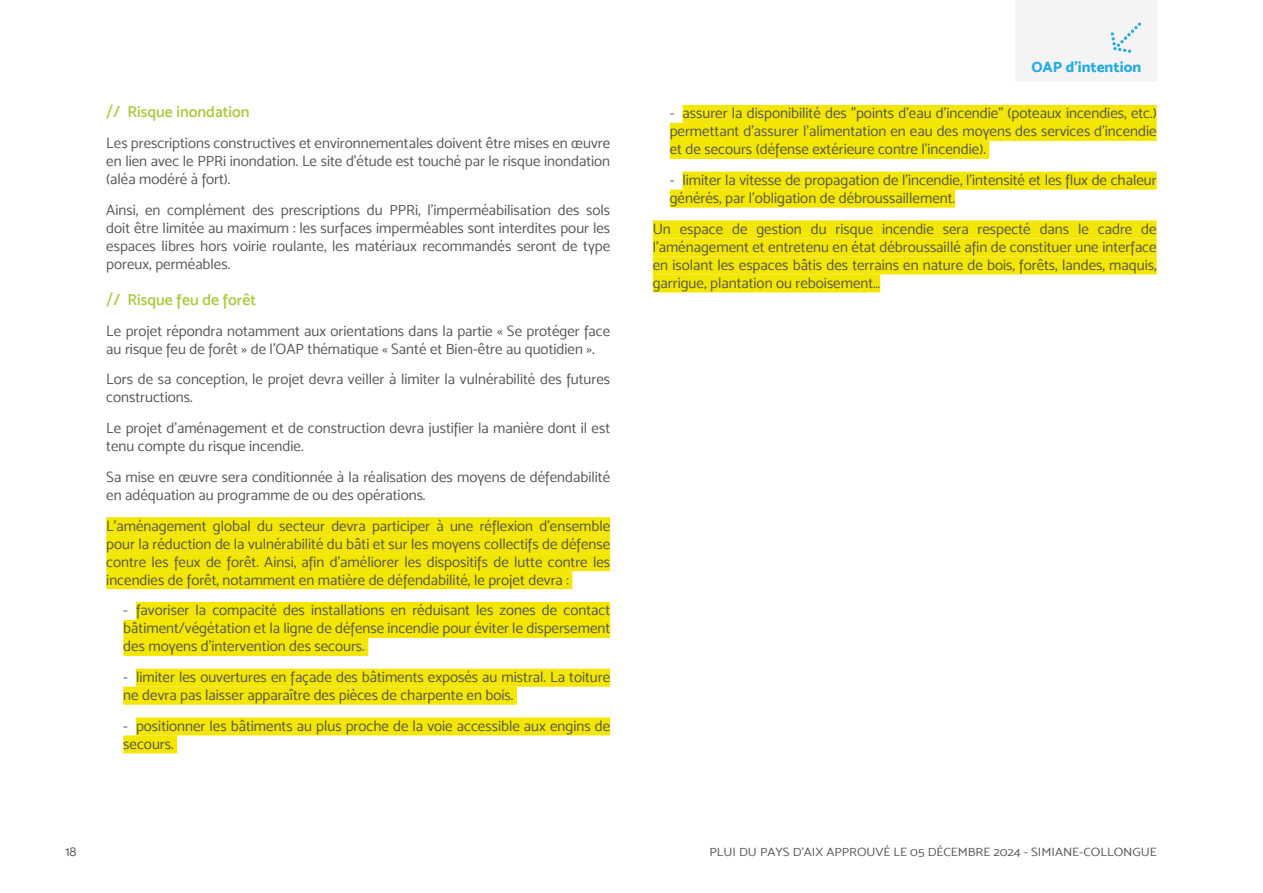
<style>
.page{position:relative;width:1263px;height:893px;background:#fff}
.page>*{position:absolute;margin:0;border:0;box-sizing:border-box;transform-origin:0 0}
.t1{font:15.75px "Mosk Semi Bold 600";color:#abca41}
.Titre_6_-_tiret{font:15px/18px "Mosk Normal 400";color:#575756}
.t2{font:15px "Mosk Extra Bold 800";color:#28abe3}
.t3{font:13.5px "Mosk Normal 400";color:#575756}
.t4{font:12px "Mosk Normal 400";color:#575756;scale:1.1 1}
.s1{font-family:"Interstate"}
</style>
<div class="page">
<div style="left:106px;top:517px;width:504px;height:18px;background:#f3e600"></div>
<div style="left:106px;top:535px;width:504px;height:18px;background:#f3e600"></div>
<div style="left:106px;top:553px;width:504px;height:18px;background:#f3e600"></div>
<div style="left:106px;top:571px;width:466px;height:18px;background:#f3e600"></div>
<div style="left:136px;top:602px;width:474px;height:18px;background:#f3e600"></div>
<div style="left:123px;top:620px;width:487px;height:18px;background:#f3e600"></div>
<div style="left:123px;top:638px;width:245px;height:18px;background:#f3e600"></div>
<div style="left:136px;top:669px;width:474px;height:18px;background:#f3e600"></div>
<div style="left:123px;top:687px;width:394px;height:18px;background:#f3e600"></div>
<div style="left:136px;top:717px;width:474px;height:18px;background:#f3e600"></div>
<div style="left:123px;top:735px;width:54px;height:18px;background:#f3e600"></div>
<div style="left:682px;top:105px;width:475px;height:18px;background:#f3e600"></div>
<div style="left:670px;top:123px;width:487px;height:18px;background:#f3e600"></div>
<div style="left:670px;top:141px;width:319px;height:18px;background:#f3e600"></div>
<div style="left:682px;top:172px;width:475px;height:18px;background:#f3e600"></div>
<div style="left:670px;top:190px;width:285px;height:18px;background:#f3e600"></div>
<div style="left:653px;top:220px;width:504px;height:18px;background:#f3e600"></div>
<div style="left:653px;top:238px;width:504px;height:18px;background:#f3e600"></div>
<div style="left:653px;top:256px;width:504px;height:18px;background:#f3e600"></div>
<div style="left:653px;top:274px;width:227px;height:18px;background:#f3e600"></div>
<div style="left:1015px;top:0;width:142px;height:81px;background:#f4f4f4"></div>
<svg style="left:1110px;top:22px;width:31px;height:31px"></svg>
<p class="t1" style="left:106px;top:103px;width:145px"><span class="s1">/</span>/ Risque inondation</p>
<p class="Titre_6_-_tiret" style="left:106px;top:134px;width:505px;text-align:justify">Les prescriptions constructives et environnementales doivent être mises en œuvre en lien avec le PPRi inondation. Le site d'étude est touché par le risque inondation (aléa modéré à fort).</p>
<p class="Titre_6_-_tiret" style="left:106px;top:201px;width:505px;text-align:justify">Ainsi, en complément des prescriptions du PPRi, l’imperméabilisation des sols doit être limitée au maximum : les surfaces imperméables sont interdites pour les espaces libres hors voirie roulante, les matériaux recommandés seront de type poreux, perméables.</p>
<p class="t1" style="left:106px;top:290px;width:151px"><span class="s1">/</span>/ Risque feu de forêt</p>
<p class="Titre_6_-_tiret" style="left:106px;top:321px;width:505px">Le projet répondra notamment aux orientations dans la partie « Se protéger face au risque feu de forêt » de l’OAP thématique « Santé et Bien-être au quotidien ».</p>
<p class="Titre_6_-_tiret" style="left:106px;top:370px;width:505px">Lors de sa conception, le projet devra veiller à limiter la vulnérabilité des futures constructions.</p>
<p class="Titre_6_-_tiret" style="left:106px;top:419px;width:505px">Le projet d'aménagement et de construction devra justifier la manière dont il est tenu compte du risque incendie.</p>
<p class="Titre_6_-_tiret" style="left:106px;top:468px;width:505px">Sa mise en œuvre sera conditionnée à la réalisation des moyens de défendabilité en adéquation au programme de ou des opérations.</p>
<p class="Titre_6_-_tiret" style="left:106px;top:516px;width:505px;text-align:justify">L'aménagement global du secteur devra participer à une réflexion d'ensemble pour la réduction de la vulnérabilité du bâti et sur les moyens collectifs de défense contre les feux de forêt. Ainsi, afin d'améliorer les dispositifs de lutte contre les incendies de forêt, notamment en matière de défendabilité, le projet devra :</p>
<p class="Titre_6_-_tiret" style="left:123px;top:601px;width:488px;text-align:justify">- favoriser la compacité des installations en réduisant les zones de contact bâtiment/végétation et la ligne de défense incendie pour éviter le dispersement des moyens d’intervention des secours.</p>
<p class="Titre_6_-_tiret" style="left:123px;top:668px;width:488px">- limiter les ouvertures en façade des bâtiments exposés au mistral. La toiture ne devra pas laisser apparaître des pièces de charpente en bois.</p>
<p class="Titre_6_-_tiret" style="left:123px;top:717px;width:488px">- positionner les bâtiments au plus proche de la voie accessible aux engins de secours.</p>
<p class="t2" style="left:1031px;top:57px;width:111px">OAP d'intention</p>
<p class="Titre_6_-_tiret" style="left:670px;top:104px;width:488px;text-align:justify">- assurer la disponibilité des "points d’eau d’incendie" (poteaux incendies, etc.) permettant d'assurer l'alimentation en eau des moyens des services d'incendie et de secours (défense extérieure contre l'incendie).</p>
<p class="Titre_6_-_tiret" style="left:670px;top:171px;width:488px">- limiter la vitesse de propagation de l’incendie, l'intensité et les flux de chaleur générés, par l'obligation de débroussaillement.</p>
<p class="Titre_6_-_tiret" style="left:653px;top:220px;width:505px;text-align:justify">Un espace de gestion du risque incendie sera respecté dans le cadre de l’aménagement et entretenu en état débroussaillé afin de constituer une interface en isolant les espaces bâtis des terrains en nature de bois, forêts, landes, maquis, garrigue, plantation ou reboisement…</p>
<p class="t3" style="left:65px;top:843px;width:13px">18</p>
<p class="t4" style="left:709px;top:844px;width:408px">PLUI DU PAYS D’AIX APPROUVÉ LE 05 DÉCEMBRE 2024 - SIMIANE-COLLONGUE</p>
</div>
